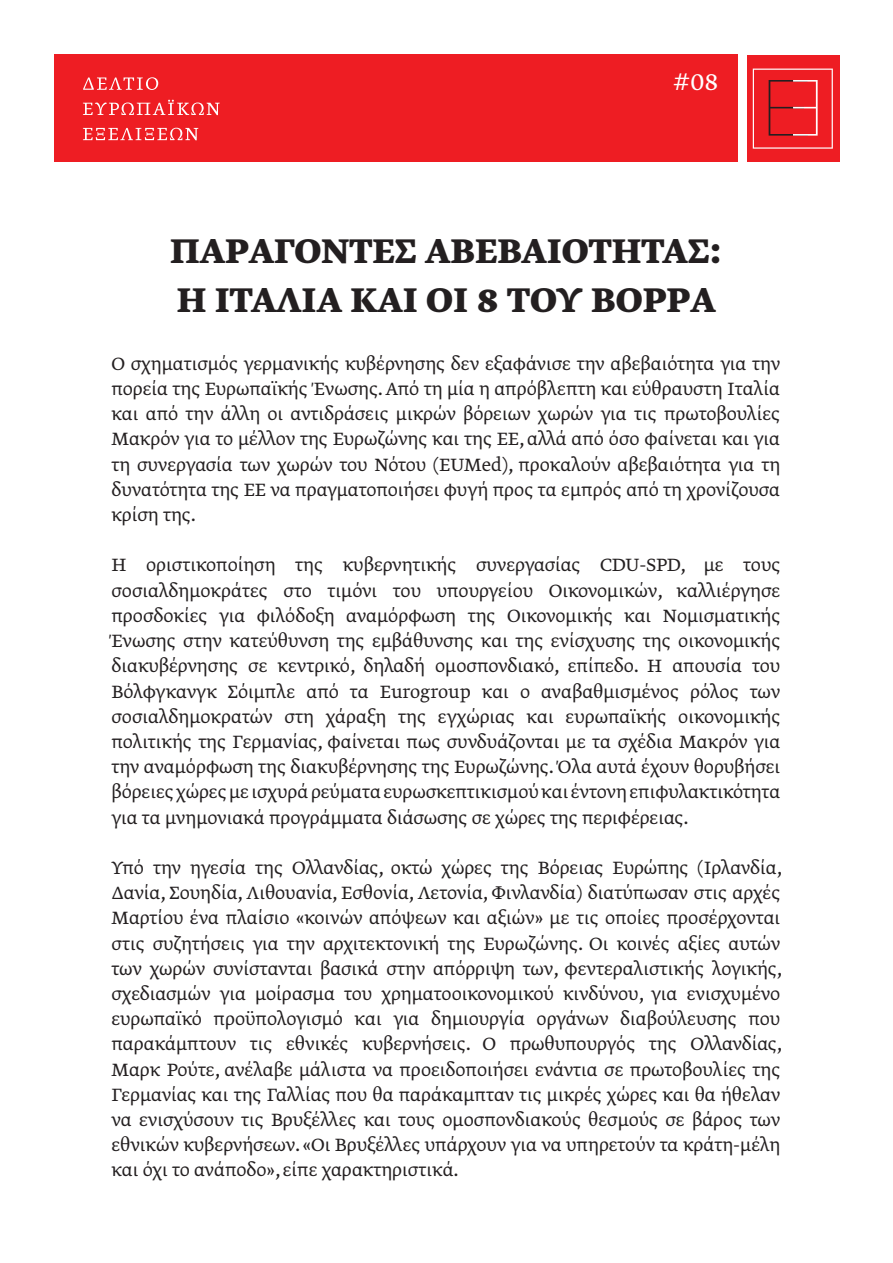
<style>
.page{position:relative;width:893px;height:1263px;background:#fff}
.page>*{position:absolute;margin:0;border:0;box-sizing:border-box;transform-origin:0 0}
.t1{font:700 40.5px/48.6px "Greta Text Pro";color:#231f20}
.t2{font:300 28.5px "Greta Text Pro";color:#fff}
.t3{font:300 21px/25.2px "Greta Text Pro";color:#231f20;text-align:justify}
</style>
<div class="page">
<div style="left:54px;top:54px;width:684px;height:108px;background:#ee1d23"></div>
<svg style="left:83px;top:77px;width:75px;height:13px"></svg>
<svg style="left:83px;top:100px;width:137px;height:15px"></svg>
<svg style="left:83px;top:128px;width:115px;height:12px"></svg>
<div style="left:747px;top:55px;width:93px;height:107px;background:#ee1d23"></div>
<svg style="left:753px;top:68px;width:80px;height:81px"></svg>
<h2 class="t2" style="left:673px;top:65px;width:47px">#08</h2>
<h2 class="t2" style="left:664px;top:74px;width:45px">#05</h2>
<h1 class="t1" style="left:170px;top:227px;width:553px">ΠΑΡAΓΟΝΤΕΣ ΑΒΕΒΑΙOΤΗΤΑΣ:<br>Η ΙΤΑΛIΑ ΚΑΙ ΟΙ 8 ΤΟΥ ΒΟΡΡA</h1>
<p class="t3" style="left:111px;top:352px;width:670px">Ο σχηματισμός γερμανικής κυβέρνησης δεν εξαφάνισε την αβεβαιότητα για την πορεία της Ευρωπαϊκής Ένωσης. Από τη μία η απρόβλεπτη και εύθραυστη Ιταλία και από την άλλη οι αντιδράσεις μικρών βόρειων χωρών για τις πρωτοβουλίες Μακρόν για το μέλλον της Ευρωζώνης και της ΕΕ, αλλά από όσο φαίνεται και για τη συνεργασία των χωρών του Νότου (EUMed), προκαλούν αβεβαιότητα για τη δυνατότητα της ΕΕ να πραγματοποιήσει φυγή προς τα εμπρός από τη χρονίζουσα κρίση της.</p>
<p class="t3" style="left:111px;top:553px;width:670px">Η οριστικοποίηση της κυβερνητικής συνεργασίας CDU-SPD, με τους σοσιαλδημοκράτες στο τιμόνι του υπουργείου Οικονομικών, καλλιέργησε προσδοκίες για φιλόδοξη αναμόρφωση της Οικονομικής και Νομισματικής Ένωσης στην κατεύθυνση της εμβάθυνσης και της ενίσχυσης της οικονομικής διακυβέρνησης σε κεντρικό, δηλαδή ομοσπονδιακό, επίπεδο. Η απουσία του Βόλφγκανγκ Σόιμπλε από τα Eurogroup και ο αναβαθμισμένος ρόλος των σοσιαλδημοκρατών στη χάραξη της εγχώριας και ευρωπαϊκής οικονομικής πολιτικής της Γερμανίας, φαίνεται πως συνδυάζονται με τα σχέδια Μακρόν για την αναμόρφωση της διακυβέρνησης της Ευρωζώνης. Όλα αυτά έχουν θορυβήσει βόρειες χώρες με ισχυρά ρεύματα ευρωσκεπτικισμού και έντονη επιφυλακτικότητα για τα μνημονιακά προγράμματα διάσωσης σε χώρες της περιφέρειας.</p>
<p class="t3" style="left:111px;top:856px;width:672px">Υπό την ηγεσία της Ολλανδίας, οκτώ χώρες της Βόρειας Ευρώπης (Ιρλανδία, Δανία, Σουηδία, Λιθουανία, Εσθονία, Λετονία, Φινλανδία) διατύπωσαν στις αρχές Μαρτίου ένα πλαίσιο «κοινών απόψεων και αξιών» με τις οποίες προσέρχονται στις συζητήσεις για την αρχιτεκτονική της Ευρωζώνης. Οι κοινές αξίες αυτών των χωρών συνίστανται βασικά στην απόρριψη των, φεντεραλιστικής λογικής, σχεδιασμών για μοίρασμα του χρηματοοικονομικού κινδύνου, για ενισχυμένο ευρωπαϊκό προϋπολογισμό και για δημιουργία οργάνων διαβούλευσης που παρακάμπτουν τις εθνικές κυβερνήσεις. Ο πρωθυπουργός της Ολλανδίας, Μαρκ Ρούτε, ανέλαβε μάλιστα να προειδοποιήσει ενάντια σε πρωτοβουλίες της Γερμανίας και της Γαλλίας που θα παράκαμπταν τις μικρές χώρες και θα ήθελαν να ενισχύσουν τις Βρυξέλλες και τους ομοσπονδιακούς θεσμούς σε βάρος των εθνικών κυβερνήσεων. «Οι Βρυξέλλες υπάρχουν για να υπηρετούν τα κράτη-μέλη και όχι το ανάποδο», είπε χαρακτηριστικά.</p>
</div>
